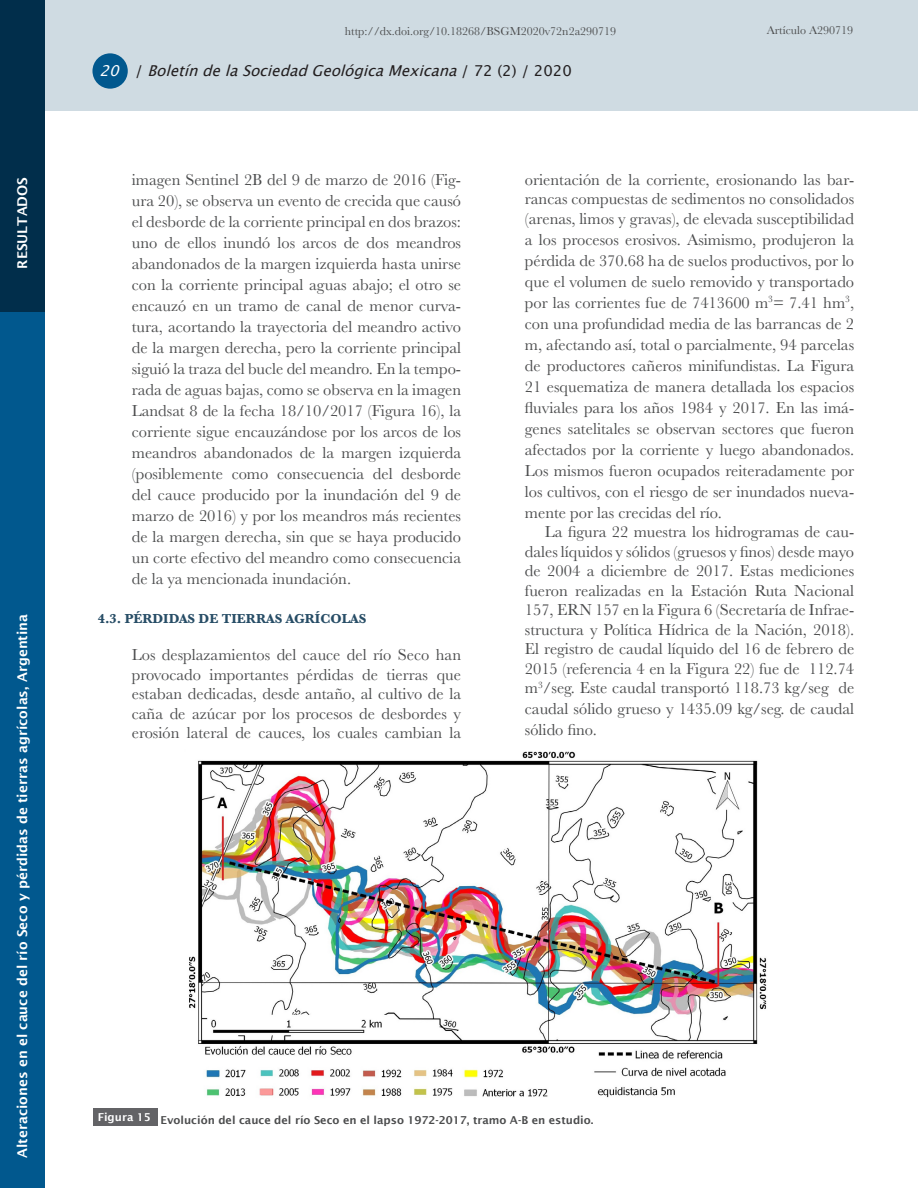
<style>
.page{position:relative;width:918px;height:1188px;background:#fff}
.page>*{position:absolute;margin:0;border:0;box-sizing:border-box;transform-origin:0 0}
.Indented-text{font:16.5px/21px "Baskerville";color:#4b4c4d;text-align:justify}
.t1{font:italic 15px "Lucida Grande";color:#231f20}
.Section{font:600 13.5px "Lucida Sans";color:#fff}
.Hierarchy_2{font:700 13.5px "Baskerville";color:#274d66}
.t2{font:12px "Baskerville";color:#4b4c4d}
.Figure_foot{font:600 10.95px "Lucida Sans";color:#4b4c4d}
.Figure_foot_number{font:600 10.95px "Lucida Sans";color:#fff}
.s1{color:#fff}
.s2{font-style:normal}
</style>
<div class="page">
<div style="left:0;top:311px;width:44px;height:877px;background:#01588e"></div>
<div style="left:45px;top:0;width:873px;height:111px;background:#cfdbe2"></div>
<div style="left:92px;top:53px;width:36px;height:36px;background:#01588e;border-radius:50%"></div>
<div style="left:0;top:0;width:44px;height:311px;background:#012e4b"></div>
<div style="left:94px;top:1108px;width:64px;height:17px;background:#636366"></div>
<img style="left:189px;top:751px;width:578px;height:347px">
<p class="t2" style="left:345px;top:23px;width:273px">http://dx.doi.org/10.18268/BSGM2020v72n2a290719</p>
<p class="t2" style="left:767px;top:23px;width:88px">Artículo A290719</p>
<p class="t1" style="left:100px;top:62px;width:474px"><span class="s1">20</span> <span class="s2">/</span> BoletíndelaSociedadGeológicaMexicana<span class="s2">/ 7 2 ( 2 ) / 2 0 2 0</span></p>
<p class="Section" style="left:15px;top:269px;width:93px;rotate:-90deg">RESULTADOS</p>
<p class="Indented-text" style="left:132px;top:169px;width:331px">imagen Sentinel 2B del 9 de marzo de 2016 (Fig&shy;ura 20), se observa un evento de crecida que causó el desborde de la corriente principal en dos brazos: uno de ellos inundó los arcos de dos meandros abandonados de la margen izquierda hasta unirse con la corriente principal aguas abajo; el otro se encauzó en un tramo de canal de menor curva&shy;tura, acortando la trayectoria del meandro activo de la margen derecha, pero la corriente principal siguió la traza del bucle del meandro. En la tempo&shy;rada de aguas bajas, como se observa en la imagen Landsat 8 de la fecha 18/10/2017 (Figura 16), la corriente sigue encauzándose por los arcos de los meandros abandonados de la margen izquierda (posiblemente como consecuencia del desborde del cauce producido por la inundación del 9 de marzo de 2016) y por los meandros más recientes de la margen derecha, sin que se haya producido un corte efectivo del meandro como consecuencia de la ya mencionada inundación.</p>
<p class="Hierarchy_2" style="left:98px;top:609px;width:270px">4.3. PÉRDIDAS DE TIERRAS AGRÍCOLAS</p>
<p class="Indented-text" style="left:132px;top:646px;width:331px;line-height:19.5px">Los desplazamientos del cauce del río Seco han provocado importantes pérdidas de tierras que estaban dedicadas, desde antaño, al cultivo de la caña de azúcar por los procesos de desbordes y erosión lateral de cauces, los cuales cambian la</p>
<p class="Indented-text" style="left:525px;top:170px;width:331px;line-height:19.5px">orientación de la corriente, erosionando las bar&shy;rancas compuestas de sedimentos no consolidados (arenas, limos y gravas), de elevada susceptibilidad</p>
<p class="Indented-text" style="left:525px;top:229px;width:331px">a los procesos erosivos. Asimismo, produjeron la pérdida de 370.68 ha de suelos productivos, por lo que el volumen de suelo removido y transportado por las corrientes fue de 7413600 m<sup>3</sup>= 7.41 hm<sup>3</sup>, con una profundidad media de las barrancas de 2 m, afectando así, total o parcialmente, 94 parcelas de productores cañeros minifundistas. La Figura 21 esquematiza de manera detallada los espacios fluviales para los años 1984 y 2017. En las imá&shy;genes satelitales se observan sectores que fueron afectados por la corriente y luego abandonados.<br>Los mismos fueron ocupados reiteradamente por los cultivos, con el riesgo de ser inundados nueva&shy;mente por las crecidas del río.</p>
<p class="Indented-text" style="left:525px;top:523px;width:331px;line-height:19.5px;text-indent:20px">La figura 22 muestra los hidrogramas de cau&shy;dales líquidos y sólidos (gruesos y finos) desde mayo de 2004 a diciembre de 2017. Estas mediciones fueron realizadas en la Estación Ruta Nacional 157, ERN 157 en la Figura 6 (Secretaría de Infrae&shy;structura y Política Hídrica de la Nación, 2018).<br>El registro de caudal líquido del 16 de febrero de 2015 (referencia 4 en la Figura 22) fue de 112.74 m<sup>3</sup>/seg. Este caudal transportó 118.73 kg/seg de</p>
<p class="Indented-text" style="left:525px;top:699px;width:331px">caudal sólido grueso y 1435.09 kg/seg. de caudal sólido fino.</p>
<p class="Section" style="left:15px;top:1158px;width:546px;rotate:-90deg">Alteraciones en el cauce del río Seco y pérdidas de tierras agrícolas, Argentina</p>
<p class="Figure_foot_number" style="left:98px;top:1111px;width:55px">Figura 15</p>
<p class="Figure_foot" style="left:160px;top:1114px;width:435px">Evolución del cauce del río Seco en el lapso 1972-2017, tramo A-B en estudio.</p>
</div>
